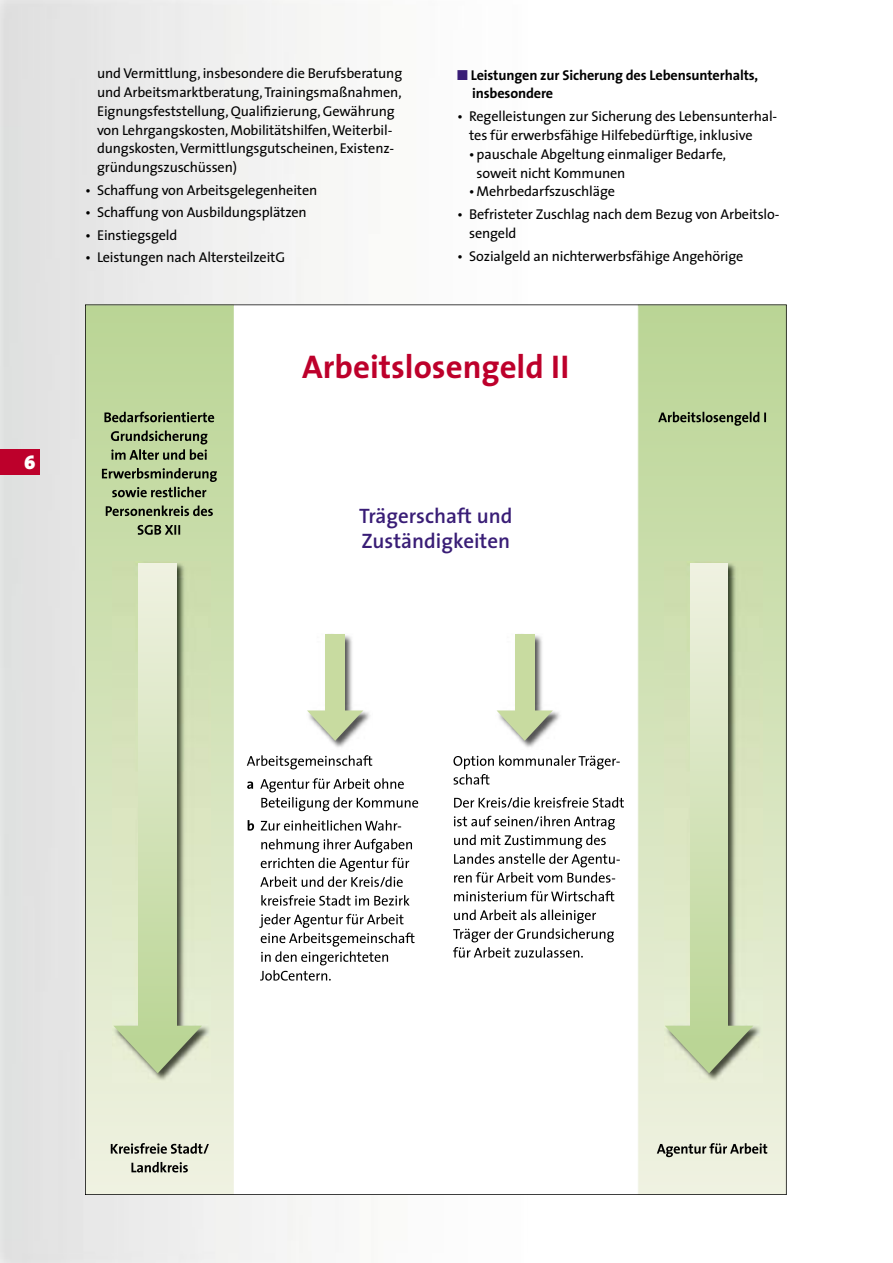
<style>
.page{position:relative;width:893px;height:1263px;background:#fff}
.page>*{position:absolute;margin:0;border:0;box-sizing:border-box;transform-origin:0 0}
.t1{font:700 33px "The Sans";color:#bd002b}
.t2{font:600 21px/25.2px "The Sans";color:#391d76}
.t3{font:900 19.5px "The Sans";color:#fff}
.t4{font:14.25px/18.8px "The Sans";letter-spacing:-.01em;color:#000}
.t5{font:700 14.25px/18.8px "The Sans";letter-spacing:-.01em;color:#000}
</style>
<div class="page">
<svg style="left:638px;top:305px;width:148px;height:889px;background:#d1e1b6"></svg>
<svg style="left:86px;top:305px;width:148px;height:889px;background:#d3e2b8"></svg>
<div style="left:0;top:449px;width:40px;height:26px;background:#bd002b"></div>
<img style="left:520px;top:634px;width:40px;height:113px">
<div style="left:515px;top:634px;width:19px;height:88px;background:#c8dba0"></div>
<svg style="left:497px;top:710px;width:56px;height:31px"></svg>
<img style="left:330px;top:635px;width:40px;height:112px">
<div style="left:325px;top:634px;width:20px;height:88px;background:#c8dba0"></div>
<svg style="left:307px;top:710px;width:56px;height:31px"></svg>
<img style="left:664px;top:561px;width:98px;height:522px">
<div style="left:690px;top:563px;width:38px;height:478px;background:linear-gradient(to bottom,#f0f2e2,#bad596)"></div>
<svg style="left:665px;top:1026px;width:88px;height:47px;background:#c0d1a6"></svg>
<svg style="left:658px;top:412px;width:108px;height:14px;background:#86966e"></svg>
<svg style="left:657px;top:1143px;width:110px;height:14px;background:#a7a99c"></svg>
<svg style="left:111px;top:1143px;width:98px;height:11px"></svg>
<svg style="left:131px;top:1162px;width:57px;height:10px"></svg>
<svg style="left:104px;top:412px;width:110px;height:10px"></svg>
<svg style="left:111px;top:430px;width:96px;height:30px;background:#8e9f76"></svg>
<svg style="left:102px;top:468px;width:115px;height:29px;background:#93a37a"></svg>
<svg style="left:106px;top:505px;width:107px;height:11px"></svg>
<svg style="left:138px;top:525px;width:42px;height:10px"></svg>
<svg style="left:453px;top:755px;width:167px;height:30px"></svg>
<svg style="left:454px;top:797px;width:170px;height:11px"></svg>
<svg style="left:454px;top:816px;width:166px;height:67px"></svg>
<svg style="left:454px;top:891px;width:160px;height:10px"></svg>
<svg style="left:453px;top:909px;width:161px;height:49px"></svg>
<svg style="left:247px;top:755px;width:125px;height:14px"></svg>
<svg style="left:247px;top:778px;width:171px;height:33px"></svg>
<svg style="left:248px;top:820px;width:153px;height:11px"></svg>
<svg style="left:260px;top:839px;width:152px;height:48px"></svg>
<svg style="left:261px;top:895px;width:149px;height:11px"></svg>
<svg style="left:259px;top:914px;width:155px;height:67px"></svg>
<img style="left:113px;top:561px;width:98px;height:522px">
<div style="left:139px;top:563px;width:37px;height:478px;background:linear-gradient(to bottom,#f0f2e2,#bad596)"></div>
<svg style="left:113px;top:1026px;width:89px;height:47px;background:#c0d0a6"></svg>
<hr style="left:85px;top:305px;width:1px;height:889px;background:#000">
<hr style="left:85px;top:1194px;width:701px;height:1px;background:#000">
<hr style="left:786px;top:305px;width:1px;height:889px;background:#000">
<hr style="left:85px;top:304px;width:701px;height:1px;background:#000">
<h3 class="t3" style="left:24px;top:446px;width:13px">6</h3>
<p class="t4" style="left:97px;top:64px;width:307px">und Vermittlung, insbesondere die Berufsberatung und Arbeitsmarktberatung, Trainingsmaßnahmen, Eignungsfeststellung, Qualifizierung, Gewährung von Lehrgangskosten, Mobilitätshilfen, Weiterbil&shy;dungskosten, Vermittlungsgutscheinen, Existenz&shy;gründungszuschüssen)</p>
<p class="t4" style="left:85px;top:181px;width:234px">• Schaffung von Arbeitsgelegenheiten</p>
<p class="t4" style="left:85px;top:203px;width:223px">• Schaffung von Ausbildungsplätzen</p>
<p class="t4" style="left:85px;top:225px;width:94px">• Einstiegsgeld</p>
<p class="t4" style="left:85px;top:247px;width:202px">• Leistungen nach AltersteilzeitG</p>
<p class="t5" style="left:471px;top:65px;width:289px">Leistungen zur Sicherung des Lebensunterhalts, insbesondere</p>
<p class="t4" style="left:469px;top:107px;width:310px;text-indent:-12px">• Regelleistungen zur Sicherung des Lebensunterhal&shy;tes für erwerbsfähige Hilfebedürftige, inklusive</p>
<p class="t4" style="left:476px;top:144px;width:251px;text-indent:-8px">•pauschale Abgeltung einmaliger Bedarfe, soweit nicht Kommunen</p>
<p class="t4" style="left:469px;top:182px;width:148px">•Mehrbedarfszuschläge</p>
<p class="t4" style="left:469px;top:205px;width:312px;text-indent:-12px">• Befristeter Zuschlag nach dem Bezug von Arbeitslo&shy;sengeld</p>
<p class="t4" style="left:457px;top:247px;width:288px">• Sozialgeld an nichterwerbsfähige Angehörige</p>
<h1 class="t1" style="left:302px;top:339px;width:269px">Arbeitslosengeld II</h1>
<h2 class="t2" style="left:359px;top:502px;width:155px">Trägerschaft und<br>Zuständigkeiten</h2>
</div>
